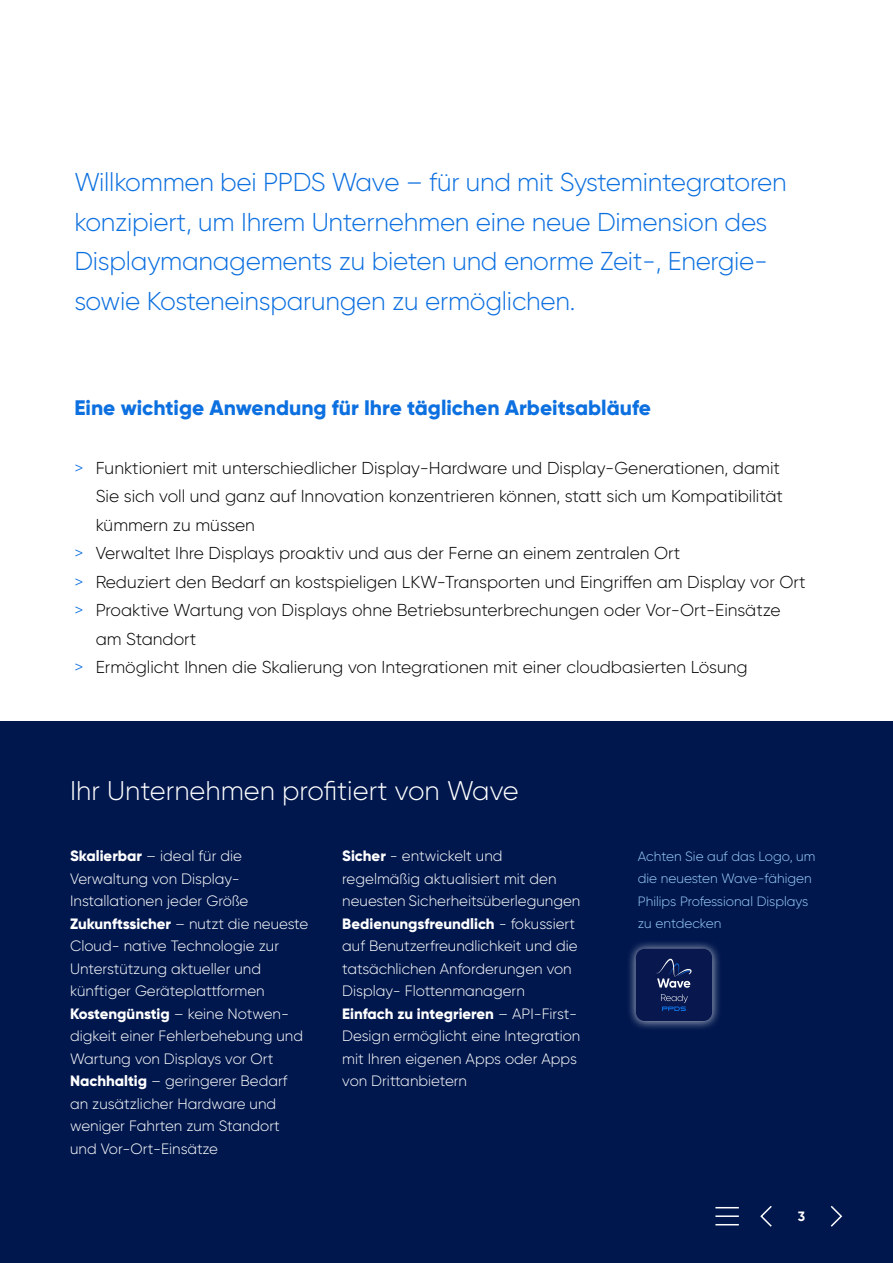
<style>
.page{position:relative;width:893px;height:1263px;background:#fff}
.page>*{position:absolute;margin:0;border:0;box-sizing:border-box;transform-origin:0 0}
.t1{font:300 27px "Gilroy";color:#fff}
.t2{font:300 25.8px/39.6px "Gilroy";letter-spacing:-.01em;color:#0d70e0}
.t3{font:800 21px "Gilroy";color:#0d70e0}
.t4{font:300 17.25px "Gilroy";color:#000}
.t5{font:300 15px/22.5px "Gilroy";color:#fff}
.t6{font:300 13.5px/22.5px "Gilroy";color:#99ccfa}
.t7{font:700 13.5px "Gilroy";color:#fff}
.s1{color:#0d70e0}
.s2{font-weight:800}
</style>
<div class="page">
<div style="left:0;top:722px;width:893px;height:541px;background:#00174d"></div>
<svg style="left:760px;top:1205px;width:12px;height:22px"></svg>
<svg style="left:830px;top:1205px;width:13px;height:22px"></svg>
<svg style="left:715px;top:1207px;width:24px;height:1px"></svg>
<hr style="left:715px;top:1215px;width:24px;height:2px;background:#fff">
<svg style="left:715px;top:1224px;width:24px;height:1px"></svg>
<div style="left:626px;top:939px;width:96px;height:92px;background:#fff;opacity:.75"></div>
<div style="left:636px;top:949px;width:76px;height:72px;background:#08174d;border-radius:9px"></div>
<svg style="left:656px;top:958px;width:36px;height:30px"></svg>
<svg style="left:661px;top:994px;width:27px;height:17px"></svg>
<h2 class="t2" style="left:74px;top:162px;width:714px">Willkommen bei PPDS Wave – für und mit Systemintegratoren konzipiert, um Ihrem Unternehmen eine neue Dimension des Displaymanagements zu bieten und enorme Zeit-, Energie&shy;sowie Kosteneinsparungen zu ermöglichen.</h2>
<h3 class="t3" style="left:74px;top:395px;width:578px">Eine wichtige Anwendung für Ihre täglichen Arbeitsabläufe</h3>
<p class="t4" style="left:74px;top:457px;width:707px"><span class="s1">&gt;</span> Funktioniert mit unterschiedlicher Display-Hardware und Display-Generationen, damit</p>
<p class="t4" style="left:96px;top:485px;width:689px">Sie sich voll und ganz auf Innovation konzentrieren können, statt sich um Kompatibilität</p>
<p class="t4" style="left:96px;top:514px;width:161px">kümmern zu müssen</p>
<p class="t4" style="left:74px;top:542px;width:607px"><span class="s1">&gt;</span> Verwaltet Ihre Displays proaktiv und aus der Ferne an einem zentralen Ort</p>
<p class="t4" style="left:74px;top:571px;width:733px"><span class="s1">&gt;</span> Reduziert den Bedarf an kostspieligen LKW-Transporten und Eingriffen am Display vor Ort</p>
<p class="t4" style="left:74px;top:599px;width:708px"><span class="s1">&gt;</span> Proaktive Wartung von Displays ohne Betriebsunterbrechungen oder Vor-Ort-Einsätze</p>
<p class="t4" style="left:96px;top:628px;width:102px">am Standort</p>
<p class="t4" style="left:74px;top:656px;width:675px"><span class="s1">&gt;</span> Ermöglicht Ihnen die Skalierung von Integrationen mit einer cloudbasierten Lösung</p>
<h1 class="t1" style="left:70px;top:774px;width:450px">Ihr Unternehmen profitiert von Wave</h1>
<p class="t5" style="left:70px;top:844px;width:240px"><span class="s2">Skalierbar</span> – ideal für die<br>Verwaltung von Display-<br>Installationen jeder Größe<br><span class="s2">Zukunftssicher</span> – nutzt die neueste<br>Cloud- native Technologie zur<br>Unterstützung aktueller und künftiger Geräteplattformen<br><span class="s2">Kostengünstig</span> – keine Notwen&shy;digkeit einer Fehlerbehebung und<br>Wartung von Displays vor Ort<br><span class="s2">Nachhaltig</span> – geringerer Bedarf an zusätzlicher Hardware und weniger Fahrten zum Standort und Vor-Ort-Einsätze</p>
<p class="t5" style="left:342px;top:844px;width:240px"><span class="s2">Sicher</span> - entwickelt und regelmäßig aktualisiert mit den neuesten Sicherheitsüberlegungen<br><span class="s2">Bedienungsfreundlich</span> - fokussiert auf Benutzerfreundlichkeit und die tatsächlichen Anforderungen von<br>Display- Flottenmanagern<br><span class="s2">Einfach zu integrieren</span> – API-First-<br>Design ermöglicht eine Integration mit Ihren eigenen Apps oder Apps von Drittanbietern</p>
<p class="t6" style="left:638px;top:844px;width:179px">Achten Sie auf das Logo, um die neuesten Wave-fähigen<br>Philips Professional Displays zu entdecken</p>
<p class="t7" style="left:798px;top:1208px;width:9px">3</p>
</div>
